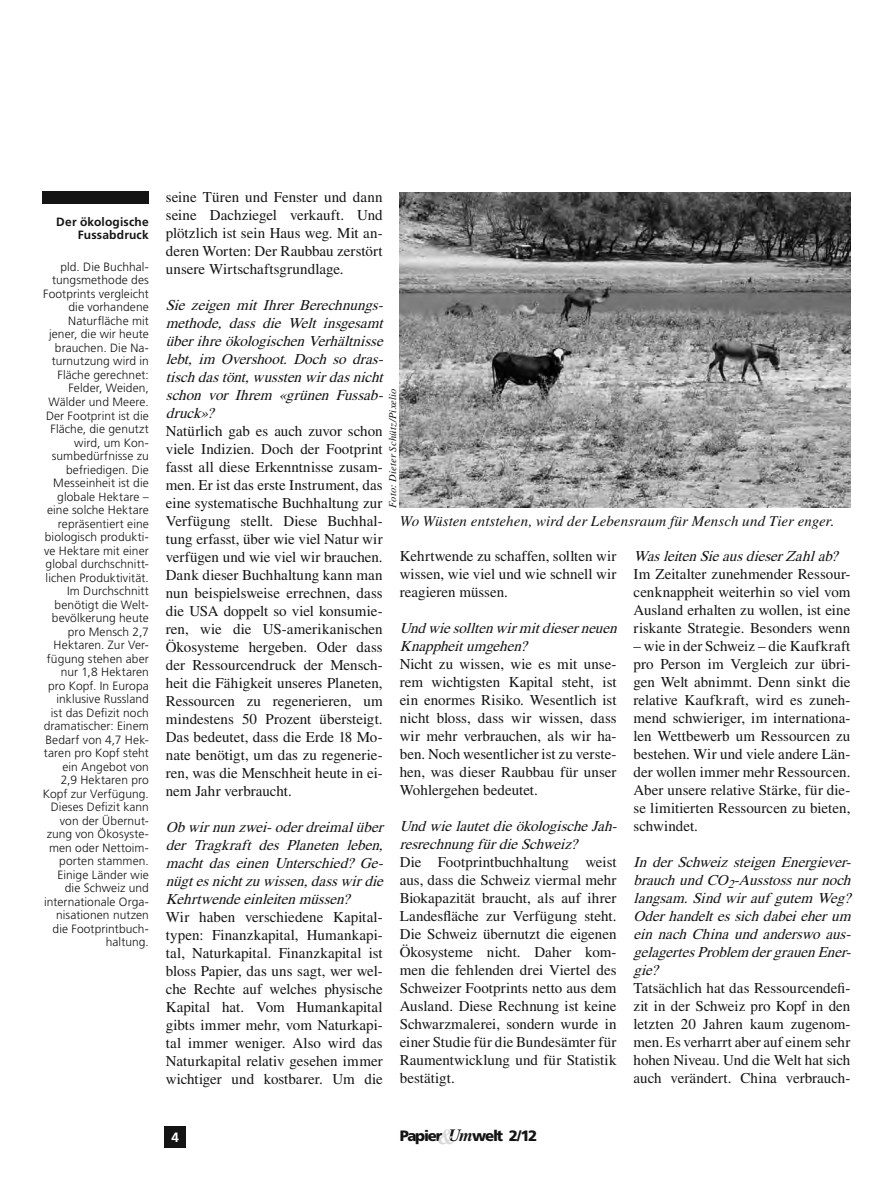
<style>
.page{position:relative;width:893px;height:1191px;background:#fff}
.page>*{position:absolute;margin:0;border:0;box-sizing:border-box;transform-origin:0 0}
.t1{font:15px/18px "Times LT Std";color:#131413;text-align:justify}
.t2{font:italic 15px/18px "Times LT Std";letter-spacing:.01em;color:#131413;text-align:justify}
.t3{font:italic 15px "Times LT Std";letter-spacing:.005em;color:#131413}
.t4{font:900 15px "Frutiger LT Std";letter-spacing:-.085em;color:#131413}
.t5{font:700 13.5px "Frutiger LT Std";color:#fff}
.t6{font:300 12px/13.5px "Frutiger LT Std";letter-spacing:.005em;color:#131413;text-align:right}
.t7{font:700 12px/13.5px "Frutiger LT Std";letter-spacing:.015em;color:#131413;text-align:right}
.t8{font:italic 10.5px "Times LT Std";letter-spacing:.015em;color:#131413}
.s1{font-family:"Times LT Std";font-weight:700;font-style:italic;font-size:21.3px;color:#d9d9d9}
.s2{font-family:"Times LT Std";font-weight:700;font-style:italic;font-size:17.25px}
</style>
<div class="page">
<div style="left:165px;top:1126px;width:21px;height:21px;background:#131413"></div>
<img style="left:400px;top:193px;width:450px;height:315px">
<div style="left:43px;top:191px;width:106px;height:13px;background:#131413"></div>
<p class="t7" style="left:56px;top:215px;width:94px">Der ökologische<br>Fussabdruck</p>
<p class="t6" style="left:43px;top:260px;width:108px">pld. Die Buchhal&shy;tungsmethode des<br>Footprints vergleicht die vorhandene<br>Naturfläche mit jener, die wir heute brauchen. Die Na&shy;turnutzung wird in<br>Fläche gerechnet:<br>Felder, Weiden,<br>Wälder und Meere.<br>Der Footprint ist die<br>Fläche, die genutzt wird, um Kon&shy;sumbedürfnisse zu befriedigen. Die<br>Messeinheit ist die globale Hektare – eine solche Hektare repräsentiert eine biologisch produkti&shy;ve Hektare mit einer global durchschnitt&shy;lichen Produktivität.<br>Im Durchschnitt benötigt die Welt&shy;bevölkerung heute pro Mensch 2,7<br>Hektaren. Zur Ver&shy;fügung stehen aber nur 1,8 Hektaren pro Kopf. In Europa inklusive Russland ist das Defizit noch dramatischer: Einem<br>Bedarf von 4,7 Hek&shy;taren pro Kopf steht ein Angebot von<br>2,9 Hektaren pro<br>Kopf zur Verfügung.<br>Dieses Defizit kann von der Übernut&shy;zung von Ökosyste&shy;men oder Nettoim&shy;porten stammen.<br>Einige Länder wie die Schweiz und internationale Orga&shy;nisationen nutzen die Footprintbuch&shy;haltung.</p>
<p class="t1" style="left:166px;top:187px;width:218px">seine Türen und Fenster und dann seine Dachziegel verkauft. Und plötzlich ist sein Haus weg. Mit an&shy;deren Worten: Der Raubbau zerstört unsere Wirtschaftsgrundlage.</p>
<p class="t2" style="left:166px;top:295px;width:223px">Sie zeigen mit Ihrer Berechnungs&shy;methode, dass die Welt insgesamt überihreökologischenVerhältnisse lebt, im Overshoot. Doch so dras&shy;tischdastönt,wusstenwirdasnicht schon vor Ihrem «grünen Fussab&shy;druck»?</p>
<p class="t1" style="left:166px;top:421px;width:218px">Natürlich gab es auch zuvor schon viele Indizien. Doch der Footprint fasst all diese Erkenntnisse zusam&shy;men. Er ist das erste Instrument, das eine systematische Buchhaltung zur Verfügung stellt. Diese Buchhal&shy;tung erfasst, über wie viel Natur wir verfügen und wie viel wir brauchen.<br>Dank dieser Buchhaltung kann man nun beispielsweise errechnen, dass die USA doppelt so viel konsumie&shy;ren, wie die US-amerikanischen Ökosysteme hergeben. Oder dass der Ressourcendruck der Mensch&shy;heit die Fähigkeit unseres Planeten, Ressourcen zu regenerieren, um mindestens 50 Prozent übersteigt.<br>Das bedeutet, dass die Erde 18 Mo&shy;nate benötigt, um das zu regenerie&shy;ren, was die Menschheit heute in ei&shy;nem Jahr verbraucht.</p>
<p class="t2" style="left:166px;top:817px;width:223px">Obwirnunzwei-oderdreimalüber der Tragkraft des Planeten leben, macht das einen Unterschied? Ge&shy;nügtesnichtzuwissen,dasswirdie Kehrtwendeeinleitenmüssen?</p>
<p class="t1" style="left:166px;top:907px;width:218px">Wir haben verschiedene Kapital&shy;typen: Finanzkapital, Humankapi&shy;tal, Naturkapital. Finanzkapital ist bloss Papier, das uns sagt, wer wel&shy;che Rechte auf welches physische Kapital hat. Vom Humankapital gibts immer mehr, vom Naturkapi&shy;tal immer weniger. Also wird das Naturkapital relativ gesehen immer wichtiger und kostbarer. Um die</p>
<p class="t8" style="left:387px;top:508px;width:121px;rotate:-90deg">Foto: Dieter Schütz/Pixelio</p>
<p class="t3" style="left:400px;top:512px;width:436px">Wo Wüsten entstehen, wird der Lebensraum für Mensch und Tier enger.</p>
<p class="t2" style="left:634px;top:547px;width:210px">WasleitenSieausdieserZahlab?</p>
<p class="t1" style="left:634px;top:565px;width:218px">Im Zeitalter zunehmender Ressour&shy;cenknappheit weiterhin so viel vom Ausland erhalten zu wollen, ist eine riskante Strategie. Besonders wenn</p>
<p class="t1" style="left:634px;top:637px;width:218px">– wie in der Schweiz – die Kaufkraft pro Person im Vergleich zur übri&shy;gen Welt abnimmt. Denn sinkt die relative Kaufkraft, wird es zuneh&shy;mend schwieriger, im internationa&shy;len Wettbewerb um Ressourcen zu bestehen. Wir und viele andere Län&shy;der wollen immer mehr Ressourcen.<br>Aber unsere relative Stärke, für die&shy;se limitierten Ressourcen zu bieten, schwindet.</p>
<p class="t2" style="left:634px;top:853px;width:223px">In der Schweiz steigen Energiever&shy;brauchundCO<sub>2</sub>-Ausstossnurnoch langsam.Sindwirauf gutem Weg?<br>Oderhandeltessichdabeieherum ein nach China und anderswo aus&shy;gelagertesProblem dergrauenEner&shy;gie?</p>
<p class="t1" style="left:634px;top:979px;width:218px">Tatsächlich hat das Ressourcendefi&shy;zit in der Schweiz pro Kopf in den letzten 20 Jahren kaum zugenom&shy;men. Es verharrt aber auf einem sehr hohen Niveau. Und die Welt hat sich auch verändert. China verbrauch-</p>
<p class="t1" style="left:400px;top:547px;width:218px">Kehrtwende zu schaffen, sollten wir wissen, wie viel und wie schnell wir reagieren müssen.</p>
<p class="t2" style="left:400px;top:619px;width:223px">Undwiesolltenwirmitdieserneuen<br>Knappheitumgehen?</p>
<p class="t1" style="left:400px;top:655px;width:218px">Nicht zu wissen, wie es mit unse&shy;rem wichtigsten Kapital steht, ist ein enormes Risiko. Wesentlich ist nicht bloss, dass wir wissen, dass wir mehr verbrauchen, als wir ha&shy;ben. Noch wesentlicher ist zu verste&shy;hen, was dieser Raubbau für unser Wohlergehen bedeutet.</p>
<p class="t2" style="left:400px;top:817px;width:223px">UndwielautetdieökologischeJah&shy;resrechnungfürdieSchweiz?</p>
<p class="t1" style="left:400px;top:853px;width:218px">Die Footprintbuchhaltung weist aus, dass die Schweiz viermal mehr Biokapazität braucht, als auf ihrer Landesfläche zur Verfügung steht.<br>Die Schweiz übernutzt die eigenen Ökosysteme nicht. Daher kom&shy;men die fehlenden drei Viertel des Schweizer Footprints netto aus dem Ausland. Diese Rechnung ist keine Schwarzmalerei, sondern wurde in einer Studie für die Bundesämter für Raumentwicklung und für Statistik bestätigt.</p>
<p class="t5" style="left:172px;top:1129px;width:9px">4</p>
<p class="t4" style="left:400px;top:1127px;width:139px">Papier <span class="s1">&amp;</span><span class="s2">Um</span>welt 2/12</p>
</div>
